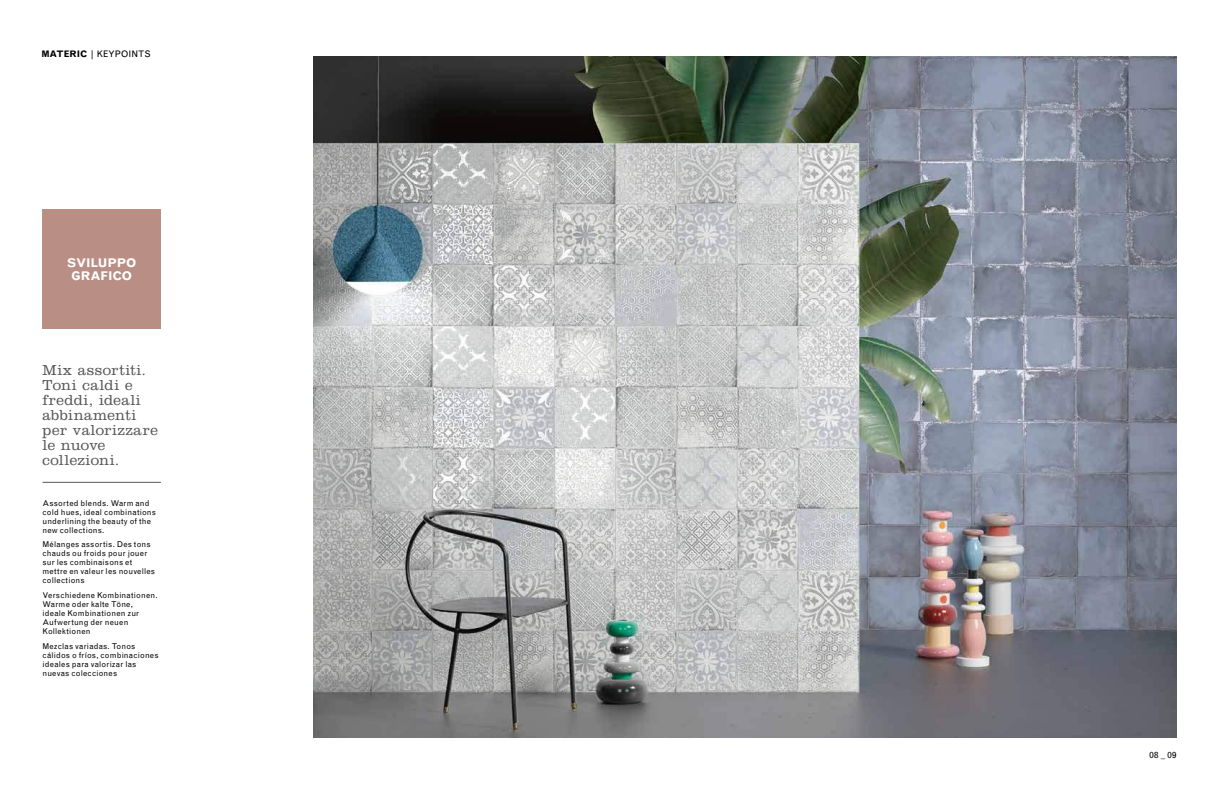
<style>
.page{position:relative;width:1219px;height:794px;background:#fff}
.page>*{position:absolute;margin:0;border:0;box-sizing:border-box;transform-origin:0 0}
.t1{font:300 15px/15px "Clarendon";letter-spacing:.025em;color:#575656}
.t2{font:700 12px/13px "Grotesque";letter-spacing:-.015em;color:#fff;text-align:center}
.t3{font:9px "Grotesque MT Std";letter-spacing:.005em;color:#000}
.t4{font:8px/9px "Grotesque MT Std";letter-spacing:.025em;color:#000}
.s1{font-weight:700}
</style>
<div class="page">
<hr style="left:43px;top:482px;width:118px;height:1px;background:#575656">
<div style="left:43px;top:210px;width:118px;height:119px;background:#b98e85"></div>
<img style="left:313px;top:57px;width:863px;height:680px">
<p class="t3" style="left:41px;top:49px;width:111px"><span class="s1">MATERIC</span> | KEYPOINTS</p>
<h2 class="t2" style="left:67px;top:257px;width:71px">SVILUPPO<br>GRAFICO</h2>
<h1 class="t1" style="left:43px;top:363px;width:117px">Mix assortiti.<br>Toni caldi e freddi, ideali abbinamenti per valorizzare le nuove collezioni.</h1>
<p class="t4" style="left:43px;top:498px;width:115px">Assorted blends. Warm and cold hues, ideal combinations underlining the beauty of the new collections.</p>
<p class="t4" style="left:43px;top:540px;width:114px">Mélanges assortis. Des tons chauds ou froids pour jouer sur les combinaisons et mettre en valeur les nouvelles collections</p>
<p class="t4" style="left:43px;top:591px;width:117px">Verschiedene Kombinationen.<br>Warme oder kalte Töne, ideale Kombinationen zur<br>Aufwertung der neuen<br>Kollektionen</p>
<p class="t4" style="left:43px;top:641px;width:118px">Mezclas variadas. Tonos cálidos o fríos, combinaciones ideales para valorizar las nuevas colecciones</p>
<p class="t3" style="left:1149px;top:750px;width:28px">08 _ 09</p>
</div>
